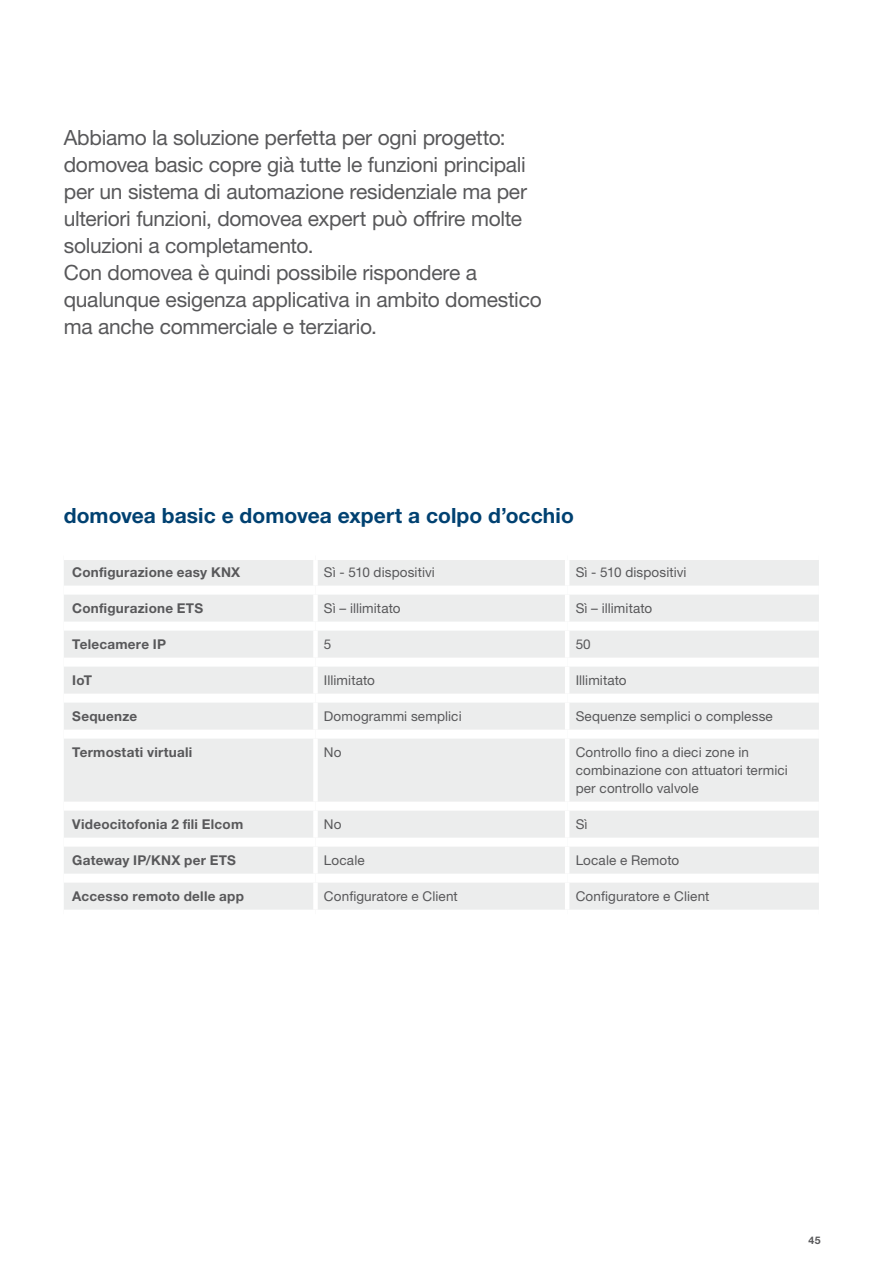
<style>
.page{position:relative;width:893px;height:1263px;background:#fff}
.page>*{position:absolute;margin:0;border:0;box-sizing:border-box;transform-origin:0 0}
.t1{font:21px/27px "Helvetica Neue LTW1 G";letter-spacing:-.015em;color:#58585a}
.t2{font:700 21px "Helvetica Neue LTW1 G";letter-spacing:.005em;color:#004171}
.t3{font:13.5px/18px "Helvetica Neue LTW1 G";letter-spacing:.01em;color:#58585a}
.t4{font:700 13.5px "Helvetica Neue LTW1 G";letter-spacing:.02em;color:#58585a}
.t5{font:700 10.5px "Helvetica Neue LTW1 G";color:#58585a}
</style>
<div class="page">
<div style="left:64px;top:560px;width:755px;height:350px;background:#eceded"></div>
<div style="left:64px;top:586px;width:251px;height:9px;background:#fff"></div>
<div style="left:315px;top:586px;width:252px;height:9px;background:#fff"></div>
<div style="left:567px;top:586px;width:252px;height:9px;background:#fff"></div>
<div style="left:64px;top:622px;width:251px;height:9px;background:#fff"></div>
<div style="left:315px;top:622px;width:252px;height:9px;background:#fff"></div>
<div style="left:567px;top:622px;width:252px;height:9px;background:#fff"></div>
<div style="left:64px;top:658px;width:251px;height:9px;background:#fff"></div>
<div style="left:315px;top:658px;width:252px;height:9px;background:#fff"></div>
<div style="left:567px;top:658px;width:252px;height:9px;background:#fff"></div>
<div style="left:64px;top:694px;width:251px;height:9px;background:#fff"></div>
<div style="left:315px;top:694px;width:252px;height:9px;background:#fff"></div>
<div style="left:567px;top:694px;width:252px;height:9px;background:#fff"></div>
<div style="left:64px;top:730px;width:251px;height:9px;background:#fff"></div>
<div style="left:315px;top:730px;width:252px;height:9px;background:#fff"></div>
<div style="left:567px;top:730px;width:252px;height:9px;background:#fff"></div>
<div style="left:64px;top:802px;width:251px;height:9px;background:#fff"></div>
<div style="left:315px;top:802px;width:252px;height:9px;background:#fff"></div>
<div style="left:567px;top:802px;width:252px;height:9px;background:#fff"></div>
<div style="left:64px;top:838px;width:251px;height:9px;background:#fff"></div>
<div style="left:315px;top:838px;width:252px;height:9px;background:#fff"></div>
<div style="left:567px;top:838px;width:252px;height:9px;background:#fff"></div>
<div style="left:64px;top:874px;width:251px;height:9px;background:#fff"></div>
<div style="left:315px;top:874px;width:252px;height:9px;background:#fff"></div>
<div style="left:567px;top:874px;width:252px;height:9px;background:#fff"></div>
<div style="left:313px;top:560px;width:5px;height:26px;background:#fff"></div>
<hr style="left:565px;top:560px;width:4px;height:26px;background:#fff">
<div style="left:313px;top:595px;width:5px;height:27px;background:#fff"></div>
<hr style="left:565px;top:595px;width:4px;height:27px;background:#fff">
<div style="left:313px;top:631px;width:5px;height:27px;background:#fff"></div>
<hr style="left:565px;top:631px;width:4px;height:27px;background:#fff">
<div style="left:313px;top:667px;width:5px;height:27px;background:#fff"></div>
<hr style="left:565px;top:667px;width:4px;height:27px;background:#fff">
<div style="left:313px;top:703px;width:5px;height:27px;background:#fff"></div>
<hr style="left:565px;top:703px;width:4px;height:27px;background:#fff">
<div style="left:313px;top:739px;width:5px;height:63px;background:#fff"></div>
<hr style="left:565px;top:739px;width:4px;height:63px;background:#fff">
<div style="left:313px;top:811px;width:5px;height:27px;background:#fff"></div>
<hr style="left:565px;top:811px;width:4px;height:27px;background:#fff">
<div style="left:313px;top:847px;width:5px;height:27px;background:#fff"></div>
<hr style="left:565px;top:847px;width:4px;height:27px;background:#fff">
<div style="left:313px;top:883px;width:5px;height:27px;background:#fff"></div>
<hr style="left:565px;top:883px;width:4px;height:27px;background:#fff">
<p class="t1" style="left:64px;top:123px;width:479px">Abbiamo la soluzione perfetta per ogni progetto: domovea basic copre già tutte le funzioni principali per un sistema di automazione residenziale ma per ulteriori funzioni, domovea expert può offrire molte soluzioni a completamento.<br>Con domovea è quindi possibile rispondere a qualunque esigenza applicativa in ambito domestico ma anche commerciale e terziario.</p>
<p class="t2" style="left:64px;top:502px;width:512px">domovea basic e domovea expert a colpo d’occhio</p>
<p class="t4" style="left:72px;top:563px;width:169px">Configurazione easy KNX</p>
<p class="t3" style="left:324px;top:563px;width:112px">Sì - 510 dispositivi</p>
<p class="t3" style="left:576px;top:563px;width:112px">Sì - 510 dispositivi</p>
<p class="t4" style="left:72px;top:599px;width:132px">Configurazione ETS</p>
<p class="t3" style="left:324px;top:599px;width:78px">Sì – illimitato</p>
<p class="t3" style="left:576px;top:599px;width:78px">Sì – illimitato</p>
<p class="t4" style="left:72px;top:635px;width:95px">Telecamere IP</p>
<p class="t3" style="left:324px;top:635px;width:9px">5</p>
<p class="t3" style="left:576px;top:635px;width:17px">50</p>
<p class="t4" style="left:72px;top:671px;width:21px">IoT</p>
<p class="t3" style="left:324px;top:671px;width:53px">Illimitato</p>
<p class="t3" style="left:576px;top:671px;width:53px">Illimitato</p>
<p class="t4" style="left:72px;top:707px;width:66px">Sequenze</p>
<p class="t3" style="left:324px;top:707px;width:139px">Domogrammi semplici</p>
<p class="t3" style="left:576px;top:707px;width:199px">Sequenze semplici o complesse</p>
<p class="t4" style="left:72px;top:743px;width:122px">Termostati virtuali</p>
<p class="t3" style="left:324px;top:743px;width:19px">No</p>
<p class="t3" style="left:576px;top:743px;width:214px">Controllo fino a dieci zone in combinazione con attuatori termici per controllo valvole</p>
<p class="t4" style="left:72px;top:815px;width:172px">Videocitofonia 2 fili Elcom</p>
<p class="t3" style="left:324px;top:815px;width:19px">No</p>
<p class="t3" style="left:576px;top:815px;width:13px">Sì</p>
<p class="t4" style="left:72px;top:851px;width:165px">Gateway IP/KNX per ETS</p>
<p class="t3" style="left:324px;top:851px;width:42px">Locale</p>
<p class="t3" style="left:576px;top:851px;width:105px">Locale e Remoto</p>
<p class="t4" style="left:72px;top:887px;width:173px">Accesso remoto delle app</p>
<p class="t3" style="left:324px;top:887px;width:135px">Configuratore e Client</p>
<p class="t3" style="left:576px;top:887px;width:135px">Configuratore e Client</p>
<p class="t5" style="left:809px;top:1233px;width:14px">45</p>
</div>
